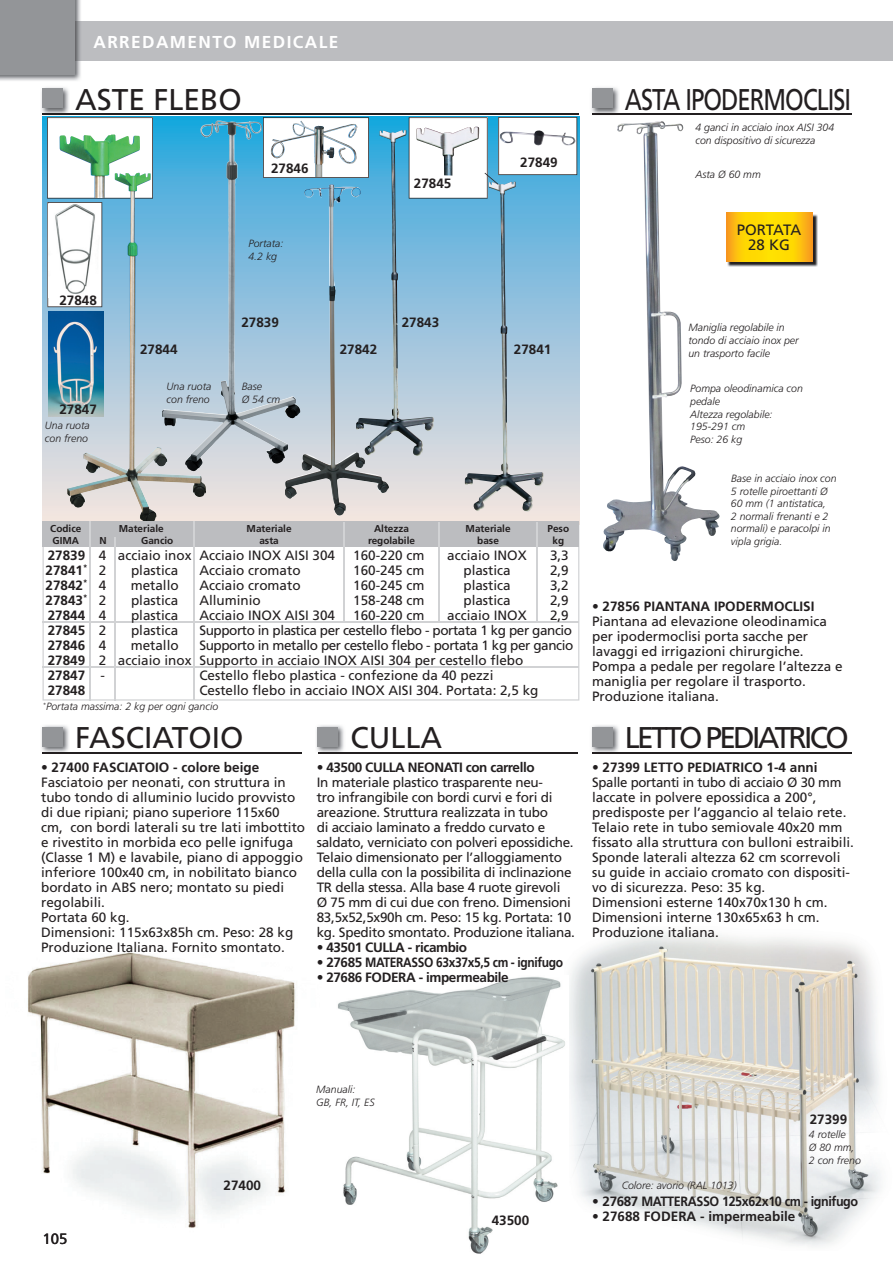
<style>
.page{position:relative;width:893px;height:1263px;background:#fff}
.page>*{position:absolute;margin:0;border:0;box-sizing:border-box;transform-origin:0 0}
.t1{font:30px "Frutiger LT Std";color:#231f20}
.t2{font:30px "Frutiger LT Std";letter-spacing:-.04em;color:#231f20;scale:.8 1}
.t3{font:30px "Frutiger LT Std";letter-spacing:-.09em;color:#231f20}
.t4{font:30px "Frutiger LT Std";letter-spacing:-.04em;color:#231f20}
.t5{font:700 17.25px "Frutiger LT Std";letter-spacing:.08em;color:#fff}
.t6{font:15px/15px "Frutiger LT Std";color:#231f20;text-align:center}
.t7{font:13.5px/15px "Frutiger LT Std";color:#231f20}
.t8{font:13.5px/15px "Frutiger LT Std";letter-spacing:-.02em;color:#231f20}
.t9{font:700 13.5px/15px "Frutiger LT Std";color:#231f20}
.t10{font:700 13.5px "Frutiger LT Std";letter-spacing:-.03em;color:#231f20}
.t11{font:italic 300 10.5px/12.8px "Frutiger LT Std";color:#231f20}
.t12{font:700 10.05px/12px "Frutiger LT Std";color:#231f20;text-align:center}
</style>
<div class="page">
<div style="left:16px;top:21px;width:877px;height:40px;background:#bcbdc0"></div>
<img style="left:0;top:0;width:81px;height:81px">
<img style="left:74px;top:21px;width:7px;height:40px">
<div style="left:0;top:0;width:74px;height:74px;background:#939598"></div>
<img style="left:41px;top:87px;width:29px;height:28px">
<div style="left:43px;top:88px;width:20px;height:20px;background:#939598"></div>
<img style="left:28px;top:952px;width:268px;height:276px">
<img style="left:569px;top:933px;width:312px;height:313px">
<img style="left:316px;top:725px;width:29px;height:29px">
<div style="left:318px;top:727px;width:20px;height:20px;background:#939598"></div>
<img style="left:41px;top:725px;width:29px;height:29px">
<div style="left:42px;top:727px;width:21px;height:20px;background:#939598"></div>
<img style="left:591px;top:725px;width:28px;height:29px">
<div style="left:592px;top:727px;width:20px;height:20px;background:#939598"></div>
<img style="left:337px;top:976px;width:228px;height:278px">
<svg style="left:43px;top:117px;width:536px;height:404px;background:#aeccde"></svg>
<img style="left:48px;top:312px;width:19px;height:105px">
<svg style="left:47px;top:117px;width:106px;height:190px"></svg>
<img style="left:49px;top:205px;width:18px;height:93px">
<img style="left:59px;top:134px;width:81px;height:64px">
<img style="left:356px;top:130px;width:78px;height:326px">
<img style="left:285px;top:184px;width:103px;height:331px">
<img style="left:465px;top:199px;width:79px;height:313px">
<img style="left:67px;top:173px;width:139px;height:348px">
<svg style="left:263px;top:117px;width:106px;height:61px"></svg>
<img style="left:324px;top:125px;width:33px;height:16px">
<img style="left:185px;top:121px;width:116px;height:350px">
<img style="left:727px;top:214px;width:90px;height:53px">
<svg style="left:726px;top:213px;width:86px;height:48px;background:#fdcc08"></svg>
<img style="left:591px;top:87px;width:28px;height:27px">
<div style="left:592px;top:88px;width:20px;height:20px;background:#939598"></div>
<img style="left:603px;top:121px;width:117px;height:440px">
<hr style="left:318px;top:752px;width:259px;height:1px;background:#231f20">
<hr style="left:42px;top:752px;width:260px;height:1px;background:#231f20">
<hr style="left:592px;top:752px;width:259px;height:1px;background:#231f20">
<svg style="left:43px;top:547px;width:536px;height:153px"></svg>
<hr style="left:43px;top:666px;width:536px;height:2px;background:#d1d2d4">
<svg style="left:409px;top:117px;width:168px;height:82px"></svg>
<hr style="left:43px;top:114px;width:536px;height:1px;background:#231f20">
<div style="left:43px;top:521px;width:536px;height:26px;background:#bcbdc0"></div>
<hr style="left:89px;top:521px;width:1px;height:179px;background:#d1d2d4">
<hr style="left:115px;top:537px;width:1px;height:163px;background:#d1d2d4">
<hr style="left:193px;top:521px;width:2px;height:179px;background:#d1d2d4">
<hr style="left:344px;top:522px;width:1px;height:100px;background:#d1d2d4">
<hr style="left:439px;top:522px;width:1px;height:99px;background:#d1d2d4">
<hr style="left:537px;top:522px;width:1px;height:99px;background:#d1d2d4">
<hr style="left:592px;top:114px;width:259px;height:1px;background:#231f20">
<p class="t5" style="left:94px;top:35px;width:246px">ARREDAMENTO MEDICALE</p>
<h1 class="t1" style="left:75px;top:87px;width:168px">ASTE FLEBO</h1>
<p class="t9" style="left:271px;top:162px;width:39px">27846</p>
<p class="t9" style="left:59px;top:293px;width:39px">27848</p>
<p class="t11" style="left:248px;top:238px;width:36px">Portata:<br>4.2 kg</p>
<p class="t9" style="left:414px;top:176px;width:39px">27845</p>
<p class="t9" style="left:520px;top:156px;width:39px">27849</p>
<p class="t9" style="left:59px;top:403px;width:39px">27847</p>
<p class="t11" style="left:45px;top:420px;width:46px">Una ruota con freno</p>
<p class="t9" style="left:140px;top:342px;width:39px">27844</p>
<p class="t9" style="left:241px;top:315px;width:39px">27839</p>
<p class="t9" style="left:402px;top:315px;width:39px">27843</p>
<p class="t9" style="left:340px;top:342px;width:39px">27842</p>
<p class="t9" style="left:514px;top:342px;width:39px">27841</p>
<p class="t11" style="left:167px;top:381px;width:46px">Una ruota con freno</p>
<p class="t11" style="left:242px;top:381px;width:40px">Base<br>Ø 54 cm</p>
<p class="t12" style="left:50px;top:523px;width:33px;text-align:left">Codice<br>GIMA</p>
<p class="t9" style="left:46px;top:548px;width:43px">27839<br>27841<sup>*<br></sup>27842<sup>*<br></sup>27843<sup>*<br></sup>27844<br>27845<br>27846<br>27849<br>27847<br>27848</p>
<p class="t12" style="left:119px;top:523px;width:46px">Materiale</p>
<p class="t12" style="left:100px;top:535px;width:9px">N</p>
<p class="t12" style="left:141px;top:535px;width:34px">Gancio</p>
<p class="t7" style="left:99px;top:549px;width:9px;text-align:justify">4<br>2<br>4<br>2<br>4<br>2<br>4<br>2 -</p>
<p class="t7" style="left:118px;top:549px;width:75px;text-align:center">acciaio inox plastica metallo plastica plastica plastica metallo acciaio inox</p>
<p class="t12" style="left:247px;top:523px;width:46px">Materiale asta</p>
<p class="t12" style="left:368px;top:523px;width:49px">Altezza regolabile</p>
<p class="t12" style="left:466px;top:523px;width:46px">Materiale base</p>
<p class="t12" style="left:547px;top:523px;width:23px">Peso kg</p>
<p class="t7" style="left:550px;top:549px;width:20px;text-align:justify">3,3<br>2,9<br>3,2<br>2,9<br>2,9</p>
<p class="t7" style="left:199px;top:549px;width:375px">Acciaio INOX AISI 304<br>Acciaio cromato<br>Acciaio cromato<br>Alluminio<br>Acciaio INOX AISI 304<br>Supporto in plastica per cestello flebo - portata 1 kg per gancio Supporto in metallo per cestello flebo - portata 1 kg per gancio Supporto in acciaio INOX AISI 304 per cestello flebo Cestello flebo plastica - confezione da 40 pezzi<br>Cestello flebo in acciaio INOX AISI 304. Portata: 2,5 kg</p>
<p class="t7" style="left:447px;top:549px;width:81px;text-align:center">acciaio INOX plastica plastica plastica acciaio INOX</p>
<p class="t7" style="left:353px;top:549px;width:73px;text-align:justify">160-220 cm 160-245 cm 160-245 cm 158-248 cm 160-220 cm</p>
<p class="t11" style="left:43px;top:701px;width:177px"><sup>*</sup>Portata massima: 2 kg per ogni gancio</p>
<h1 class="t2" style="left:625px;top:87px;width:284px">ASTA IPODERMOCLISI</h1>
<p class="t11" style="left:695px;top:122px;width:140px">4 ganci in acciaio inox AISI 304 con dispositivo di sicurezza</p>
<p class="t11" style="left:695px;top:169px;width:67px">Asta Ø 60 mm</p>
<p class="t6" style="left:737px;top:224px;width:66px">PORTATA<br>28 KG</p>
<p class="t11" style="left:688px;top:322px;width:112px">Maniglia regolabile in tondo di acciaio inox per un trasporto facile</p>
<p class="t11" style="left:690px;top:383px;width:114px">Pompa oleodinamica con pedale<br>Altezza regolabile:<br>195-291 cm<br>Peso: 26 kg</p>
<p class="t11" style="left:731px;top:473px;width:107px">Base in acciaio inox con<br>5 rotelle piroettanti Ø<br>60 mm (1 antistatica,<br>2 normali frenanti e 2 normali) e paracolpi in vipla grigia.</p>
<p class="t9" style="left:592px;top:600px;width:224px">• 27856 PIANTANA IPODERMOCLISI</p>
<p class="t7" style="left:592px;top:615px;width:252px">Piantana ad elevazione oleodinamica per ipodermoclisi porta sacche per lavaggi ed irrigazioni chirurgiche.<br>Pompa a pedale per regolare l’altezza e maniglia per regolare il trasporto.<br>Produzione italiana.</p>
<h1 class="t1" style="left:75px;top:726px;width:170px">FASCIATOIO</h1>
<h1 class="t4" style="left:351px;top:726px;width:93px">CULLA</h1>
<h1 class="t3" style="left:625px;top:726px;width:226px">LETTO PEDIATRICO</h1>
<p class="t9" style="left:592px;top:761px;width:227px">• 27399 LETTO PEDIATRICO 1-4 anni</p>
<p class="t7" style="left:592px;top:776px;width:263px">Spalle portanti in tubo di acciaio Ø 30 mm laccate in polvere epossidica a 200°, predisposte per l’aggancio al telaio rete.<br>Telaio rete in tubo semiovale 40x20 mm fissato alla struttura con bulloni estraibili.<br>Sponde laterali altezza 62 cm scorrevoli su guide in acciaio cromato con dispositi&shy;vo di sicurezza. Peso: 35 kg.<br>Dimensioni esterne 140x70x130 h cm.<br>Dimensioni interne 130x65x63 h cm.<br>Produzione italiana.</p>
<p class="t9" style="left:41px;top:761px;width:220px">• 27400 FASCIATOIO - colore beige</p>
<p class="t7" style="left:41px;top:776px;width:266px">Fasciatoio per neonati, con struttura in tubo tondo di alluminio lucido provvisto di due ripiani; piano superiore 115x60<br>cm, con bordi laterali su tre lati imbottito e rivestito in morbida eco pelle ignifuga (Classe 1 M) e lavabile, piano di appoggio inferiore 100x40 cm, in nobilitato bianco bordato in ABS nero; montato su piedi regolabili.<br>Portata 60 kg.<br>Dimensioni: 115x63x85h cm. Peso: 28 kg Produzione Italiana. Fornito smontato.</p>
<p class="t10" style="left:317px;top:762px;width:219px">• 43500 CULLA NEONATI con carrello</p>
<p class="t8" style="left:317px;top:776px;width:260px">In materiale plastico trasparente neu-<br>tro infrangibile con bordi curvi e fori di areazione. Struttura realizzata in tubo<br>di acciaio laminato a freddo curvato e saldato, verniciato con polveri epossidiche.<br>Telaio dimensionato per l’alloggiamento della culla con la possibilita di inclinazione TR della stessa. Alla base 4 ruote girevoli<br>Ø 75 mm di cui due con freno. Dimensioni 83,5x52,5x90h cm. Peso: 15 kg. Portata: 10 kg. Spedito smontato. Produzione italiana.</p>
<p class="t10" style="left:317px;top:942px;width:152px">• 43501 CULLA - ricambio</p>
<p class="t10" style="left:317px;top:957px;width:248px">• 27685 MATERASSO 63x37x5,5 cm - ignifugo</p>
<p class="t10" style="left:317px;top:972px;width:193px">• 27686 FODERA - impermeabile</p>
<p class="t6" style="left:43px;top:1233px;width:27px">105</p>
<p class="t9" style="left:224px;top:1178px;width:39px">27400</p>
<p class="t11" style="left:316px;top:1084px;width:60px">Manuali:<br>GB, FR, IT, ES</p>
<p class="t9" style="left:492px;top:1214px;width:39px">43500</p>
<p class="t9" style="left:810px;top:1113px;width:39px">27399</p>
<p class="t11" style="left:622px;top:1180px;width:116px">Colore: avorio (RAL 1013)</p>
<p class="t11" style="left:809px;top:1129px;width:53px">4 rotelle<br>Ø 80 mm,<br>2 con freno</p>
<p class="t10" style="left:592px;top:1195px;width:268px">• 27687 MATTERASSO 125x62x10 cm - ignifugo</p>
<p class="t9" style="left:592px;top:1209px;width:205px">• 27688 FODERA - impermeabile</p>
</div>
